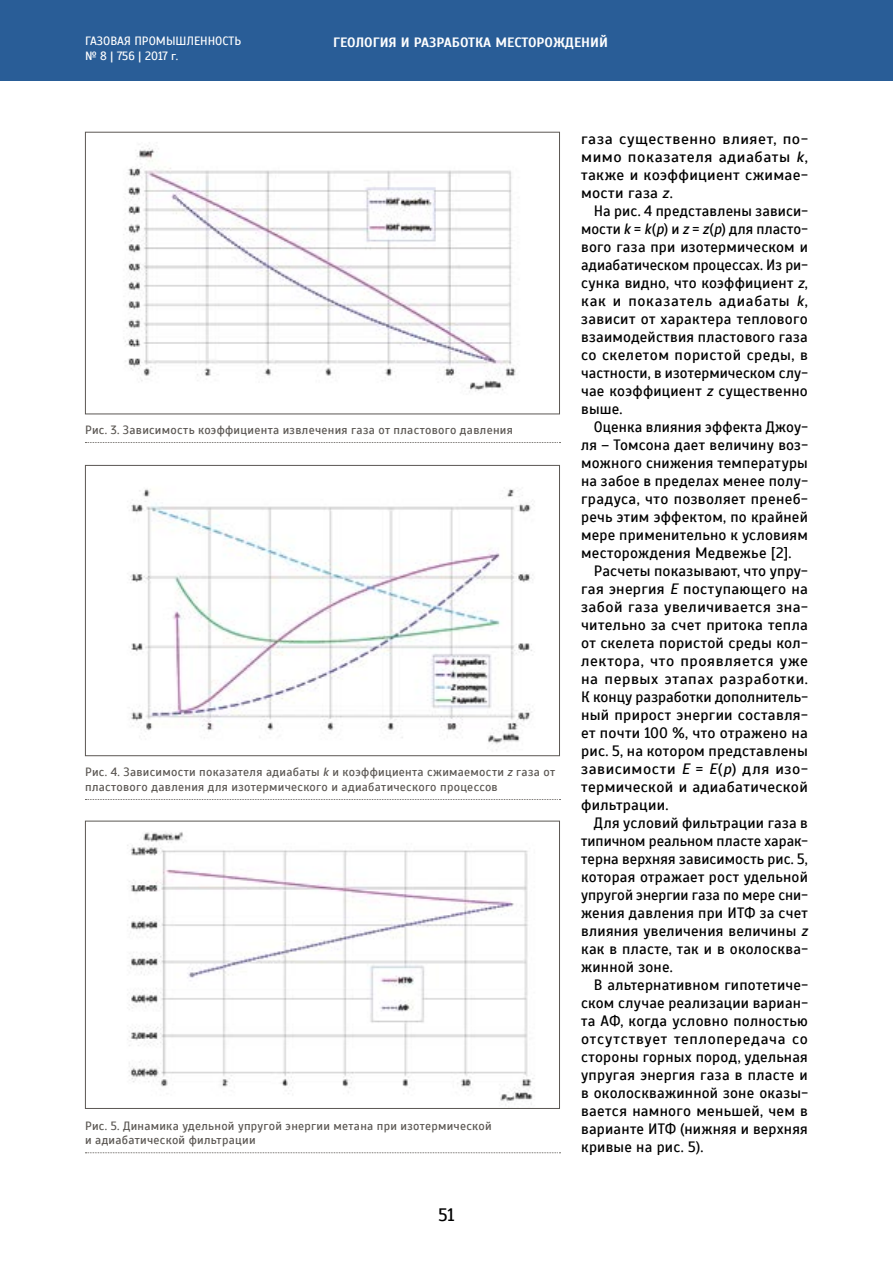
<style>
.page{position:relative;width:893px;height:1263px;background:#fff}
.page>*{position:absolute;margin:0;border:0;box-sizing:border-box;transform-origin:0 0}
.t1{font:18px "Scada";color:#000}
.t2{font:15px/18px "Scada";letter-spacing:.015em;color:#000;text-align:justify}
.t3{font:15px/18px "Scada";letter-spacing:.015em;color:#000;text-align:justify;scale:1.05 1}
.t4{font:700 13.5px "Scada";color:#fff}
.t5{font:12px/14.4px "Scada";letter-spacing:.025em;color:#5b5753}
.t6{font:12px/14.4px "Scada";color:#fff}
.s1{font-style:italic}
</style>
<div class="page">
<div style="left:0;top:0;width:893px;height:81px;background:#295d97"></div>
<svg style="left:85px;top:442px;width:475px;height:1px"></svg>
<svg style="left:85px;top:799px;width:475px;height:1px"></svg>
<svg style="left:85px;top:1152px;width:475px;height:1px"></svg>
<img style="left:123px;top:142px;width:393px;height:250px">
<div style="left:85px;top:132px;width:475px;height:282px;border:1px solid #5b5753"></div>
<img style="left:129px;top:489px;width:404px;height:261px">
<div style="left:85px;top:465px;width:475px;height:291px;border:1px solid #5b5753"></div>
<img style="left:127px;top:832px;width:407px;height:274px">
<div style="left:85px;top:821px;width:475px;height:288px;border:1px solid #5b5753"></div>
<p class="t6" style="left:85px;top:34px;width:158px">ГАЗОВАЯ ПРОМЫШЛЕННОСТЬ № 8 | 756 | 2017 г.</p>
<p class="t4" style="left:333px;top:34px;width:276px">ГЕОЛОГИЯ И РАЗРАБОТКА МЕСТОРОЖДЕНИЙ</p>
<p class="t5" style="left:85px;top:422px;width:429px">Рис. 3. Зависимость коэффициента извлечения газа от пластового давления</p>
<p class="t5" style="left:85px;top:765px;width:472px">Рис. 4. Зависимости показателя адиабаты <span class="s1">k</span> и коэффициента сжимаемости <span class="s1">z</span> газа от пластового давления для изотермического и адиабатического процессов</p>
<p class="t5" style="left:85px;top:1118px;width:408px">Рис. 5. Динамика удельной упругой энергии метана при изотермической и адиабатической фильтрации</p>
<p class="t1" style="left:438px;top:1204px;width:18px">51</p>
<p class="t3" style="left:581px;top:130px;width:217px">газа существенно влияет, по&shy;мимо показателя адиабаты <span class="s1">k</span>, также и коэффициент сжимае&shy;мости газа <span class="s1">z</span>.</p>
<p class="t2" style="left:581px;top:202px;width:228px;text-indent:13px">На рис. 4 представлены зависи&shy;мости <span class="s1">k</span> = <span class="s1">k</span>(<span class="s1">p</span>) и <span class="s1">z</span> = <span class="s1">z</span>(<span class="s1">p</span>) для пласто&shy;вого газа при изотермическом и адиабатическом процессах. Из ри&shy;сунка видно, что коэффициент <span class="s1">z</span>, как и показатель адиабаты <span class="s1">k</span>, зависит от характера теплового взаимодействия пластового газа со скелетом пористой среды, в частности, в изотермическом слу&shy;чае коэффициент <span class="s1">z</span> существенно выше.</p>
<p class="t2" style="left:581px;top:418px;width:228px;text-indent:13px">Оценка влияния эффекта Джоу&shy;ля – Томсона дает величину воз&shy;можного снижения температуры на забое в пределах менее полу&shy;градуса, что позволяет пренеб&shy;речь этим эффектом, по крайней мере применительно к условиям месторождения Медвежье [2].</p>
<p class="t2" style="left:581px;top:562px;width:228px;text-indent:13px">Расчеты показывают, что упру&shy;гая энергия <span class="s1">Е</span> поступающего на забой газа увеличивается зна&shy;чительно за счет притока тепла от скелета пористой среды кол&shy;лектора, что проявляется уже на первых этапах разработки.<br>К концу разработки дополнитель&shy;ный прирост энергии составля&shy;ет почти 100 %, что отражено на рис. 5, на котором представлены зависимости <span class="s1">E</span> = <span class="s1">E</span>(<span class="s1">p</span>) для изо&shy;термической и адиабатической фильтрации.</p>
<p class="t2" style="left:581px;top:814px;width:228px;text-indent:13px">Для условий фильтрации газа в типичном реальном пласте харак&shy;терна верхняя зависимость рис. 5, которая отражает рост удельной упругой энергии газа по мере сни&shy;жения давления при ИТФ за счет влияния увеличения величины <span class="s1">z </span>как в пласте, так и в околосква&shy;жинной зоне.</p>
<p class="t2" style="left:581px;top:976px;width:228px;text-indent:13px">В альтернативном гипотетиче&shy;ском случае реализации вариан&shy;та АФ, когда условно полностью отсутствует теплопередача со стороны горных пород, удельная упругая энергия газа в пласте и в околоскважинной зоне оказы&shy;вается намного меньшей, чем в варианте ИТФ (нижняя и верхняя кривые на рис. 5).</p>
</div>
